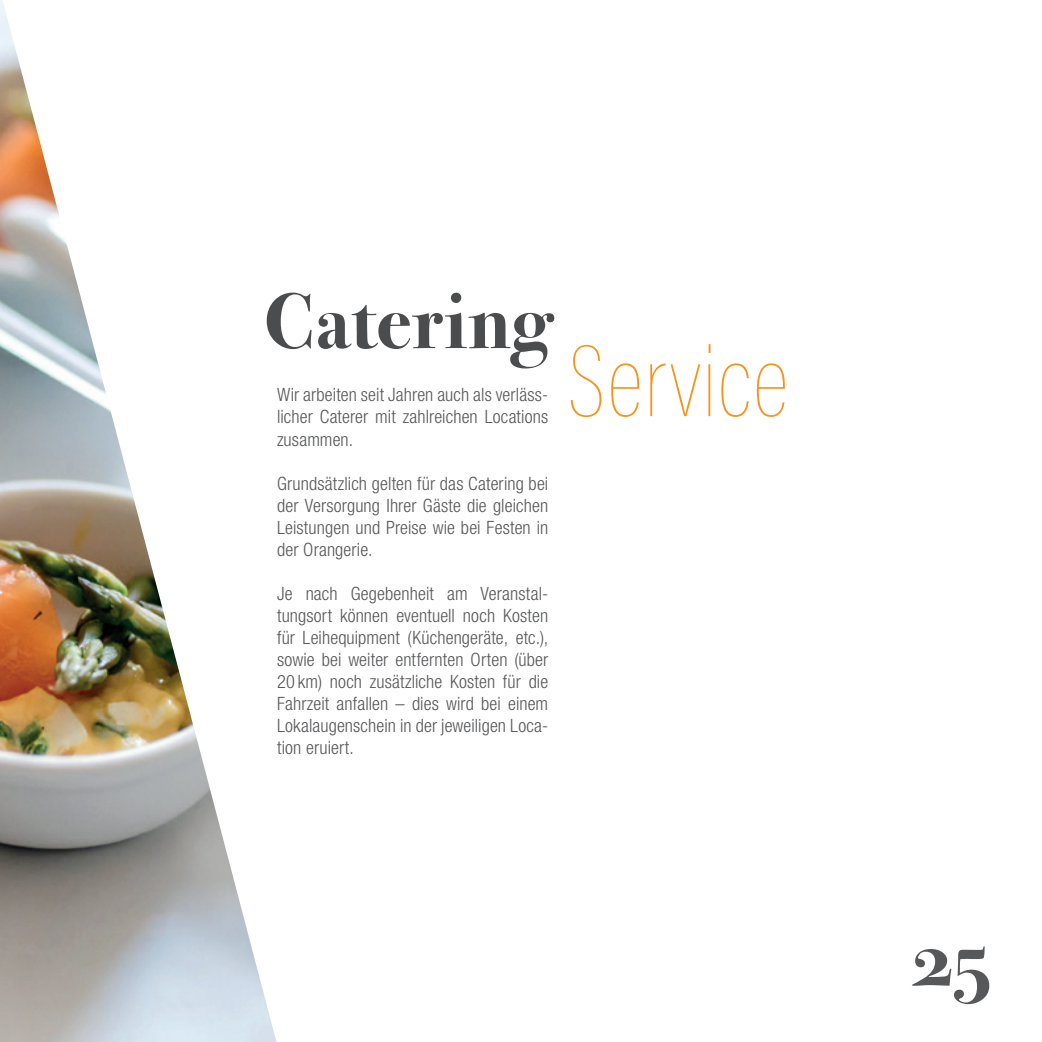
<style>
.page{position:relative;width:1042px;height:1042px;background:#fff}
.page>*{position:absolute;margin:0;border:0;box-sizing:border-box;transform-origin:0 0}
.t1{font:100 103.6px "Acumin Pro Cond";letter-spacing:.005em;color:#f7931d}
.t2{font:700 82.25px "Bodoni Svty Two OSITCTT";color:#57585a}
.t3{font:700 78.75px "Bodoni Svty Two OSITCTT";letter-spacing:.01em;color:#4b4c4d}
.t4{font:300 condensed 18.38px/22.1px "Helvetica Neue LT Pro";letter-spacing:.005em;color:#57585a;text-align:justify}
</style>
<div class="page">
<img style="left:0;top:0;width:276px;height:1042px">
<p class="t3" style="left:264px;top:275px;width:288px">Catering</p>
<p class="t4" style="left:277px;top:384px;width:273px">Wir arbeiten seit Jahren auch als verläss&shy;licher Caterer mit zahlreichen Locations</p>
<p class="t4" style="left:277px;top:428px;width:78px">zusammen.</p>
<p class="t4" style="left:277px;top:472px;width:273px">Grundsätzlich gelten für das Catering bei der Versorgung Ihrer Gäste die gleichen Leistungen und Preise wie bei Festen in der Orangerie.</p>
<p class="t4" style="left:277px;top:582px;width:273px">Je nach Gegebenheit am Veranstal&shy;tungsort können eventuell noch Kosten für Leihequipment (Küchengeräte, etc.), sowie bei weiter entfernten Orten (über 20 km) noch zusätzliche Kosten für die Fahrzeit anfallen – dies wird bei einem Lokalaugenschein in der jeweiligen Loca&shy;tion eruiert.</p>
<p class="t1" style="left:568px;top:318px;width:222px">Service</p>
<h2 class="t2" style="left:912px;top:909px;width:80px">25</h2>
</div>
